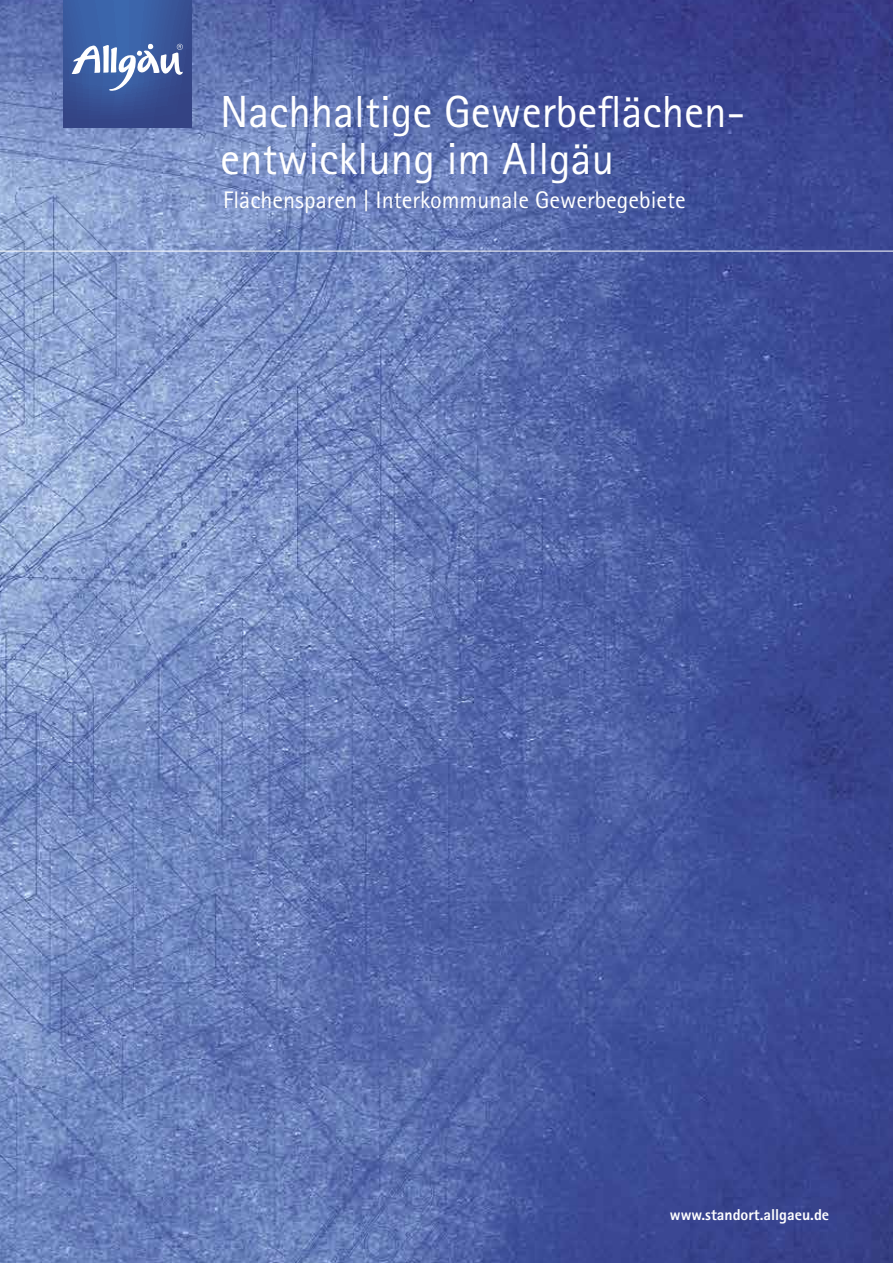
<style>
.page{position:relative;width:893px;height:1263px;background:#fff}
.page>*{position:absolute;margin:0;border:0;box-sizing:border-box;transform-origin:0 0}
.t1{font:45px/46.5px "Rotis Sans Serif";color:#fff}
.t2{font:24px "Rotis Sans Serif";color:#fff}
.t3{font:800 15.75px "Rotis Sans Serif";color:#fff}
</style>
<div class="page">
<img style="left:0;top:0;width:893px;height:1263px">
<svg style="left:64px;top:0;width:127px;height:128px;background:#375497"></svg>
<svg style="left:72px;top:44px;width:111px;height:47px"></svg>
<hr style="left:0;top:251px;width:893px;height:1px;background:#fff">
<p class="t1" style="left:220px;top:88px;width:526px">Nachhaltige Gewerbeflächen&shy;entwicklung im Allgäu</p>
<p class="t2" style="left:223px;top:186px;width:464px">Flächensparen | Interkommunale Gewerbegebiete</p>
<p class="t3" style="left:670px;top:1205px;width:161px">www.standort.allgaeu.de</p>
</div>
